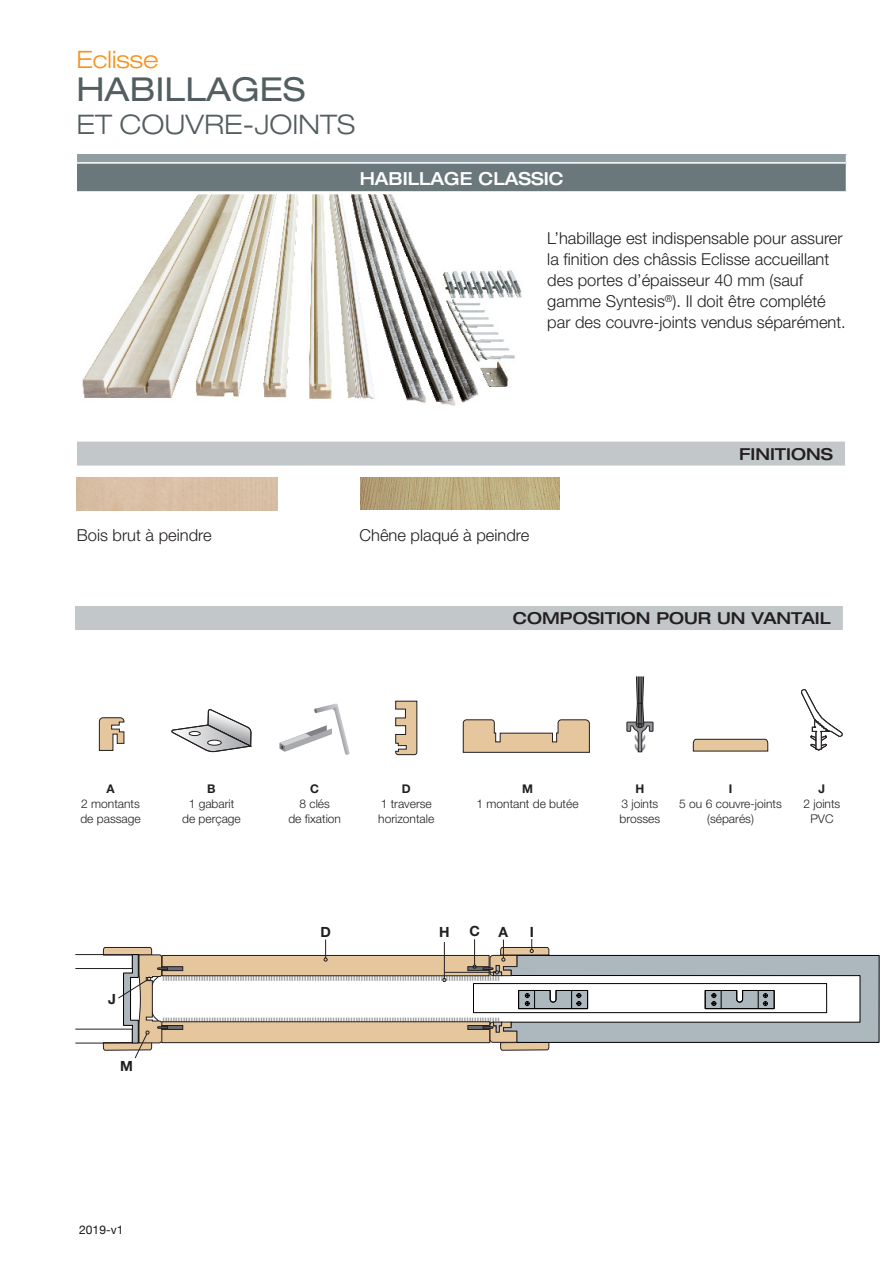
<style>
.page{position:relative;width:893px;height:1263px;background:#fff}
.page>*{position:absolute;margin:0;border:0;box-sizing:border-box;transform-origin:0 0}
.t1{font:expanded 33px "Helvetica Neue";color:#525e60}
.t2{font:300 expanded 27px "Helvetica Neue";color:#525e60}
.t3{font:300 expanded 24px "Helvetica Neue";color:#f7931d}
.Sous-titre__habillag{font:500 expanded 18px "Helvetica Neue";color:#fff;scale:.95 1}
.t4{font:300 16.5px/21px "Helvetica Neue";color:#231f20}
.t5{font:500 expanded 16.5px "Helvetica Neue";color:#231f20}
.t6{font:700 condensed 15.15px "Minion Pro";color:#939598}
.t7{font:700 14.1px "Helvetica Neue";color:#231f20}
.t8{font:300 12px/15px "Helvetica Neue";color:#231f20;text-align:center}
.t9{font:700 12px "Helvetica Neue";color:#231f20}
.t10{font:12px "Helvetica Neue";color:#161615}
</style>
<div class="page">
<img style="left:360px;top:478px;width:200px;height:31px">
<img style="left:82px;top:194px;width:440px;height:212px">
<div style="left:77px;top:154px;width:769px;height:9px;background:#8f9fa1"></div>
<div style="left:77px;top:163px;width:769px;height:30px;background:#6b787b"></div>
<hr style="left:77px;top:162px;width:770px;height:2px;background:#fff">
<hr style="left:77px;top:191px;width:770px;height:3px;background:#fff">
<div style="left:77px;top:477px;width:200px;height:33px;background:#d9bfa4"></div>
<div style="left:77px;top:441px;width:769px;height:25px;background:#c2c8c9"></div>
<hr style="left:77px;top:440px;width:769px;height:2px;background:#fff">
<svg style="left:845px;top:442px;width:1px;height:24px"></svg>
<svg style="left:626px;top:676px;width:27px;height:76px"></svg>
<svg style="left:800px;top:689px;width:43px;height:62px"></svg>
<svg style="left:462px;top:719px;width:128px;height:34px"></svg>
<svg style="left:99px;top:717px;width:26px;height:34px"></svg>
<div style="left:75px;top:954px;width:58px;height:15px;border:1px solid #231f20"></div>
<div style="left:162px;top:955px;width:327px;height:21px;background:#e6c79d"></div>
<div style="left:162px;top:955px;width:327px;height:21px;border:1px solid #231f20"></div>
<div style="left:162px;top:1022px;width:328px;height:21px;background:#e6c79d"></div>
<div style="left:161px;top:1021px;width:329px;height:22px;border:1px solid #231f20"></div>
<hr style="left:444px;top:942px;width:1px;height:36px;background:#231f20">
<svg style="left:442px;top:978px;width:4px;height:4px"></svg>
<hr style="left:444px;top:972px;width:51px;height:1px;background:#231f20">
<svg style="left:324px;top:939px;width:4px;height:22px"></svg>
<svg style="left:693px;top:738px;width:75px;height:14px"></svg>
<div style="left:75px;top:605px;width:769px;height:26px;background:#c2c8c9"></div>
<hr style="left:75px;top:604px;width:769px;height:2px;background:#fff">
<svg style="left:843px;top:606px;width:1px;height:24px"></svg>
<hr style="left:75px;top:630px;width:769px;height:1px;background:#fff">
<svg style="left:280px;top:703px;width:70px;height:52px"></svg>
<svg style="left:171px;top:709px;width:80px;height:43px"></svg>
<hr style="left:189px;top:731px;width:11px;height:4px;background:#fff;border-radius:50%">
<div style="left:189px;top:731px;width:11px;height:5px;border:1px solid #231f20;border-radius:50%"></div>
<div style="left:208px;top:740px;width:13px;height:5px;background:#fff;border-radius:50%"></div>
<div style="left:207px;top:740px;width:14px;height:5px;border:1px solid #231f20;border-radius:50%"></div>
<svg style="left:168px;top:1025px;width:15px;height:5px"></svg>
<svg style="left:168px;top:966px;width:15px;height:5px"></svg>
<svg style="left:103px;top:947px;width:65px;height:112px"></svg>
<svg style="left:468px;top:1025px;width:15px;height:5px"></svg>
<svg style="left:468px;top:966px;width:15px;height:5px"></svg>
<svg style="left:483px;top:939px;width:397px;height:112px"></svg>
<svg style="left:473px;top:939px;width:3px;height:30px"></svg>
<svg style="left:395px;top:700px;width:23px;height:55px"></svg>
<p class="t3" style="left:77px;top:45px;width:84px">Eclisse</p>
<p class="t1" style="left:77px;top:69px;width:230px">HABILLAGES</p>
<p class="t2" style="left:77px;top:109px;width:280px">ET COUVRE-JOINTS</p>
<p class="Sous-titre__habillag" style="left:360px;top:167px;width:216px">HABILLAGE CLASSIC</p>
<p class="t4" style="left:547px;top:227px;width:300px">L’habillage est indispensable pour assurer la finition des châssis Eclisse accueillant des portes d’épaisseur 40 mm (sauf gamme Syntesis<sup>®</sup>). Il doit être complété par des couvre-joints vendus séparément.</p>
<p class="t4" style="left:77px;top:524px;width:136px">Bois brut à peindre</p>
<p class="t4" style="left:360px;top:524px;width:171px">Chêne plaqué à peindre</p>
<p class="t5" style="left:739px;top:444px;width:95px">FINITIONS</p>
<p class="t5" style="left:513px;top:608px;width:320px">COMPOSITION POUR UN VANTAIL</p>
<p class="t9" style="left:106px;top:781px;width:10px">A</p>
<p class="t8" style="left:80px;top:796px;width:62px;text-align:left">2 montants de passage</p>
<p class="t9" style="left:207px;top:781px;width:10px">B</p>
<p class="t8" style="left:182px;top:796px;width:60px">1 gabarit de perçage</p>
<p class="t9" style="left:310px;top:781px;width:10px">C</p>
<p class="t8" style="left:288px;top:796px;width:54px">8 clés<br>de fixation</p>
<p class="t9" style="left:402px;top:781px;width:10px">D</p>
<p class="t8" style="left:378px;top:796px;width:58px;text-align:left">1 traverse horizontale</p>
<p class="t9" style="left:522px;top:781px;width:12px">M</p>
<p class="t8" style="left:477px;top:796px;width:104px">1 montant de butée</p>
<p class="t7" style="left:469px;top:922px;width:12px">C</p>
<p class="t7" style="left:320px;top:923px;width:12px">D</p>
<p class="t7" style="left:439px;top:923px;width:12px">H</p>
<p class="t7" style="left:499px;top:923px;width:11px">A</p>
<p class="t7" style="left:530px;top:923px;width:6px">I</p>
<p class="t9" style="left:635px;top:781px;width:10px">H</p>
<p class="t8" style="left:620px;top:796px;width:42px;text-align:left">3 joints brosses</p>
<p class="t9" style="left:729px;top:781px;width:5px">I</p>
<p class="t8" style="left:679px;top:796px;width:104px">5 ou 6 couvre-joints (séparés)</p>
<p class="t9" style="left:819px;top:781px;width:8px">J</p>
<p class="t8" style="left:803px;top:796px;width:38px">2 joints<br>PVC</p>
<p class="t7" style="left:108px;top:990px;width:9px">J</p>
<p class="t7" style="left:120px;top:1057px;width:14px">M</p>
<p class="t6" style="left:162px;top:961px;width:340px">|||||||||||||||||||||||||||||||||||||||||||||||||||||||||||||||||||||||||||||||||||||||||||||||||||||||||||||||||||||||||||||||||||</p>
<p class="t6" style="left:162px;top:1013px;width:340px">|||||||||||||||||||||||||||||||||||||||||||||||||||||||||||||||||||||||||||||||||||||||||||||||||||||||||||||||||||||||||||||||||||</p>
<p class="t10" style="left:79px;top:1221px;width:46px">2019-v1</p>
</div>
